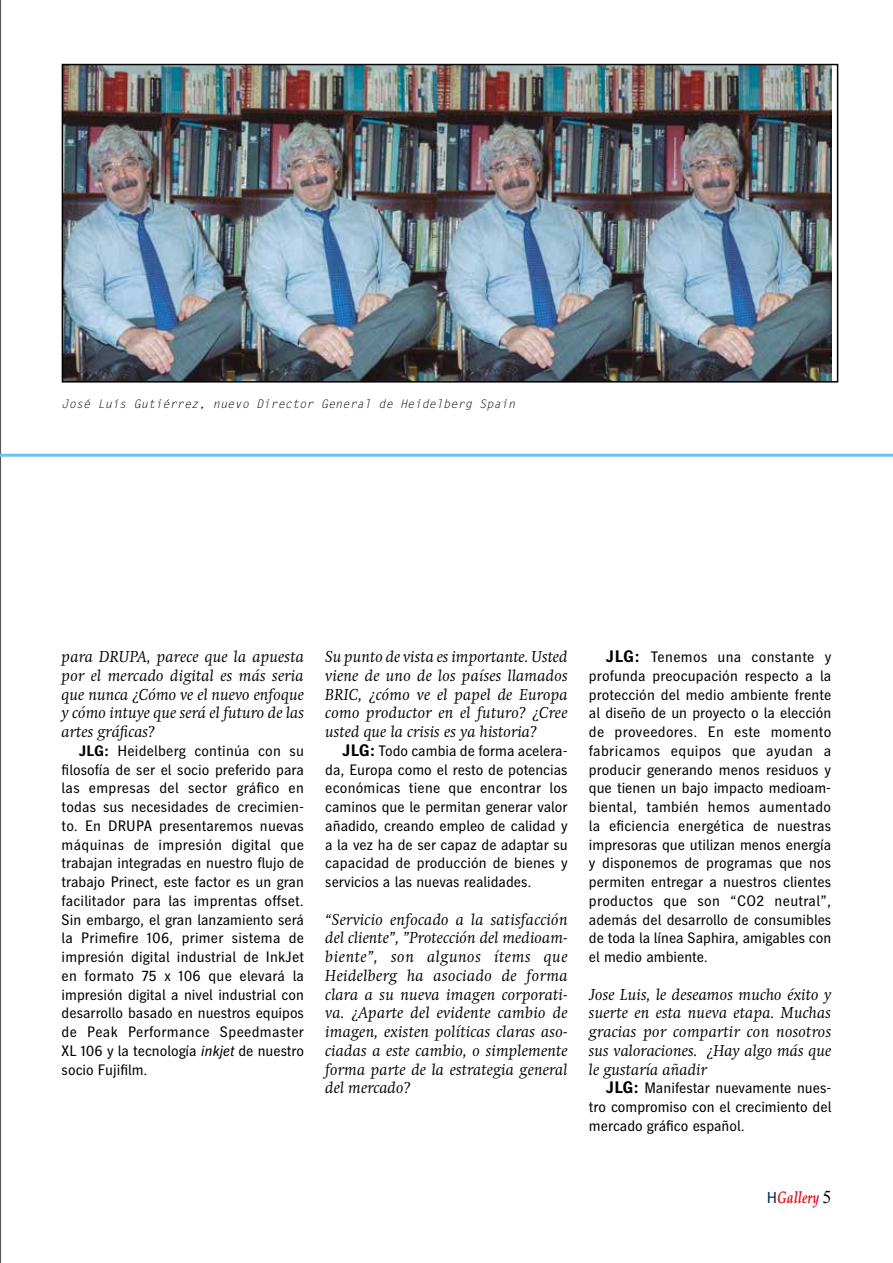
<style>
.page{position:relative;width:893px;height:1263px;background:#fff}
.page>*{position:absolute;margin:0;border:0;box-sizing:border-box;transform-origin:0 0}
.t1{font:italic 16.5px/18.8px "Heidelberg Antiqua ML";color:#000;text-align:justify}
.t2{font:italic 700 16.5px "Palatino Linotype";color:#e30613;scale:.75 1}
.t3{font:15px/18.8px "Heidelberg Gothic Ml";color:#000;text-align:justify}
.t4{font:italic 11.85px "Letter Gothic Std";color:#000}
.s1{font-weight:700}
.s2{font-style:italic}
.s3{font-weight:700;font-size:16.5px}
.s4{font-family:"Heidelberg Gothic Ml";font-weight:400;font-style:normal;font-size:15.75px;color:#052453}
.s5{font-family:"Times New Roman";font-weight:400;font-style:normal;font-size:18px;color:#000}
</style>
<div class="page">
<svg style="left:0;top:0;width:1px;height:1263px"></svg>
<hr style="left:0;top:454px;width:893px;height:3px;background:#6dc3eb">
<img style="left:65px;top:67px;width:766px;height:313px">
<div style="left:62px;top:64px;width:776px;height:319px;border:2px solid #000"></div>
<p class="t4" style="left:62px;top:397px;width:455px">José Luís Gutiérrez, nuevo Director General de Heidelberg Spain</p>
<p class="t1" style="left:62px;top:647px;width:244px">para DRUPA, parece que la apuesta por el mercado digital es más seria que nunca ¿Cómo ve el nuevo enfoque y cómo intuye que será el futuro de las artes gráficas?</p>
<p class="t3" style="left:62px;top:741px;width:244px;text-indent:17px"><span class="s1">JLG:</span> Heidelberg continúa con su filosofía de ser el socio preferido para las empresas del sector gráfico en todas sus necesidades de crecimien&shy;to. En DRUPA presentaremos nuevas máquinas de impresión digital que trabajan integradas en nuestro flujo de trabajo Prinect, este factor es un gran facilitador para las imprentas offset.<br>Sin embargo, el gran lanzamiento será la Primefire 106, primer sistema de impresión digital industrial de InkJet en formato 75 x 106 que elevará la impresión digital a nivel industrial con desarrollo basado en nuestros equipos de Peak Performance Speedmaster XL 106 y la tecnología <span class="s2">inkjet</span> de nuestro socio Fujifilm.</p>
<p class="t1" style="left:325px;top:647px;width:244px">Su punto de vista es importante. Usted viene de uno de los países llamados BRIC, ¿cómo ve el papel de Europa como productor en el futuro? ¿Cree usted que la crisis es ya historia?</p>
<p class="t3" style="left:325px;top:741px;width:244px;text-indent:17px"><span class="s3">JLG:</span> Todo cambia de forma acelera&shy;da, Europa como el resto de potencias económicas tiene que encontrar los caminos que le permitan generar valor añadido, creando empleo de calidad y a la vez ha de ser capaz de adaptar su capacidad de producción de bienes y servicios a las nuevas realidades.</p>
<p class="t1" style="left:325px;top:910px;width:244px">“Servicio enfocado a la satisfacción del cliente”, ”Protección del medioam&shy;biente”, son algunos ítems que Heidelberg ha asociado de forma clara a su nueva imagen corporati&shy;va. ¿Aparte del evidente cambio de imagen, existen políticas claras aso&shy;ciadas a este cambio, o simplemente forma parte de la estrategia general del mercado?</p>
<p class="t3" style="left:589px;top:648px;width:244px;text-indent:17px"><span class="s3">JLG:</span> Tenemos una constante y profunda preocupación respecto a la protección del medio ambiente frente al diseño de un proyecto o la elección de proveedores. En este momento fabricamos equipos que ayudan a producir generando menos residuos y que tienen un bajo impacto medioam&shy;biental, también hemos aumentado la eficiencia energética de nuestras impresoras que utilizan menos energía y disponemos de programas que nos permiten entregar a nuestros clientes productos que son “CO2 neutral”, además del desarrollo de consumibles de toda la línea Saphira, amigables con el medio ambiente.</p>
<p class="t1" style="left:589px;top:985px;width:244px">Jose Luis, le deseamos mucho éxito y suerte en esta nueva etapa. Muchas gracias por compartir con nosotros sus valoraciones. ¿Hay algo más que le gustaría añadir</p>
<p class="t3" style="left:589px;top:1079px;width:244px;text-indent:17px"><span class="s3">JLG:</span> Manifestar nuevamente nues&shy;tro compromiso con el crecimiento del mercado gráfico español.</p>
<p class="t2" style="left:767px;top:1186px;width:87px"><span class="s4">H</span>Gallery <span class="s5">5</span></p>
</div>
